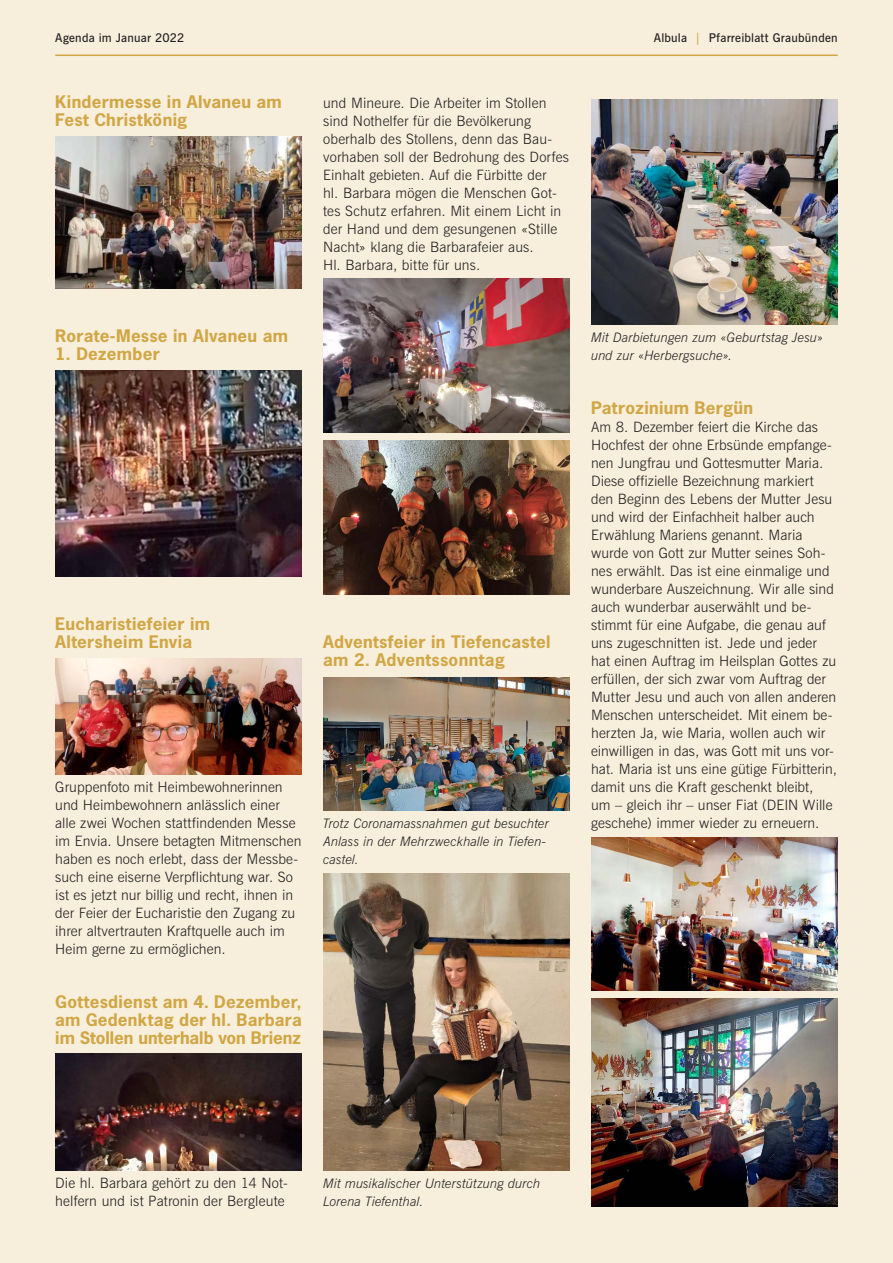
<style>
.page{position:relative;width:893px;height:1263px;background:#f7eedb}
.page>*{position:absolute;margin:0;border:0;box-sizing:border-box;transform-origin:0 0}
.t1{font:700 16.35px/18px "News Gothic";letter-spacing:.015em;color:#d1a644;scale:1.05 1}
.t2{font:300 14.25px/18px "News Gothic BT";letter-spacing:.005em;color:#231f20}
.t3{font:italic 300 13.2px/18px "News Gothic BT";letter-spacing:.005em;color:#231f20}
.t4{font:600 12px "News Gothic BT";letter-spacing:.015em;color:#231f20}
.s1{color:#d1a644}
</style>
<div class="page">
<hr style="left:55px;top:55px;width:783px;height:1px;background:#d1a644">
<img style="left:55px;top:136px;width:247px;height:152px">
<img style="left:55px;top:370px;width:247px;height:206px">
<img style="left:55px;top:658px;width:247px;height:116px">
<img style="left:55px;top:1053px;width:247px;height:117px">
<img style="left:323px;top:278px;width:247px;height:154px">
<img style="left:323px;top:441px;width:247px;height:153px">
<img style="left:323px;top:677px;width:247px;height:133px">
<img style="left:323px;top:873px;width:247px;height:297px">
<img style="left:591px;top:99px;width:247px;height:225px">
<img style="left:591px;top:837px;width:247px;height:153px">
<img style="left:591px;top:999px;width:247px;height:207px">
<p class="t4" style="left:55px;top:31px;width:131px">Agenda im Januar 2022</p>
<p class="t4" style="left:654px;top:31px;width:185px">Albula <span class="s1">|</span> Pfarreiblatt Graubünden</p>
<p class="t1" style="left:55px;top:92px;width:217px">Kindermesse in Alvaneu am<br>Fest Christkönig</p>
<p class="t2" style="left:323px;top:94px;width:247px">und Mineure. Die Arbeiter im Stollen sind Nothelfer für die Bevölkerung oberhalb des Stollens, denn das Bau&shy;vorhaben soll der Bedrohung des Dorfes Einhalt gebieten. Auf die Fürbitte der<br>hl. Barbara mögen die Menschen Got&shy;tes Schutz erfahren. Mit einem Licht in der Hand und dem gesungenen «Stille Nacht» klang die Barbarafeier aus.<br>Hl. Barbara, bitte für uns.</p>
<p class="t1" style="left:55px;top:326px;width:223px">Rorate-Messe in Alvaneu am</p>
<p class="t1" style="left:55px;top:344px;width:101px">1. Dezember</p>
<p class="t1" style="left:55px;top:614px;width:149px">Eucharistiefeier im<br>Altersheim Envia</p>
<p class="t1" style="left:323px;top:632px;width:218px">Adventsfeier in Tiefencastel am 2. Adventssonntag</p>
<p class="t2" style="left:55px;top:778px;width:248px">Gruppenfoto mit Heimbewohnerinnen und Heimbewohnern anlässlich einer alle zwei Wochen stattfindenden Messe im Envia. Unsere betagten Mitmenschen haben es noch erlebt, dass der Messbe&shy;such eine eiserne Verpflichtung war. So ist es jetzt nur billig und recht, ihnen in der Feier der Eucharistie den Zugang zu ihrer altvertrauten Kraftquelle auch im Heim gerne zu ermöglichen.</p>
<p class="t1" style="left:55px;top:992px;width:236px;text-align:justify">Gottesdienst am 4. -Dezember, am Gedenktag der hl. Barbara im Stollen unterhalb von Brienz</p>
<p class="t3" style="left:323px;top:814px;width:227px">Trotz Coronamassnahmen gut besuchter<br>Anlass in der Mehrzweckhalle in Tiefen&shy;castel.</p>
<p class="t3" style="left:591px;top:328px;width:234px">Mit Darbietungen zum «Geburtstag Jesu» und zur «Herbergsuche».</p>
<p class="t1" style="left:591px;top:398px;width:156px">Patrozinium Bergün</p>
<p class="t2" style="left:591px;top:418px;width:248px">Am 8. Dezember feiert die Kirche das Hochfest der ohne Erbsünde empfange&shy;nen Jungfrau und Gottesmutter Maria.<br>Diese offizielle Bezeichnung markiert den Beginn des Lebens der Mutter Jesu und wird der Einfachheit halber auch Erwählung Mariens genannt. Maria wurde von Gott zur Mutter seines Soh&shy;nes erwählt. Das ist eine einmalige und wunderbare Auszeichnung. Wir alle sind auch wunderbar auserwählt und be&shy;stimmt für eine Aufgabe, die genau auf uns zugeschnitten ist. Jede und jeder hat einen Auftrag im Heilsplan Gottes zu erfüllen, der sich zwar vom Auftrag der Mutter Jesu und auch von allen anderen Menschen unterscheidet. Mit einem be&shy;herzten Ja, wie Maria, wollen auch wir einwilligen in das, was Gott mit uns vor&shy;hat. Maria ist uns eine gütige Fürbitterin, damit uns die Kraft geschenkt bleibt,<br>um – gleich ihr – unser Fiat (DEIN Wille geschehe) immer wieder zu erneuern.</p>
<p class="t2" style="left:55px;top:1174px;width:233px">Die hl. Barbara gehört zu den 14 Not&shy;helfern und ist Patronin der Bergleute</p>
<p class="t3" style="left:323px;top:1174px;width:219px">Mit musikalischer Unterstützung durch<br>Lorena Tiefenthal.</p>
</div>
